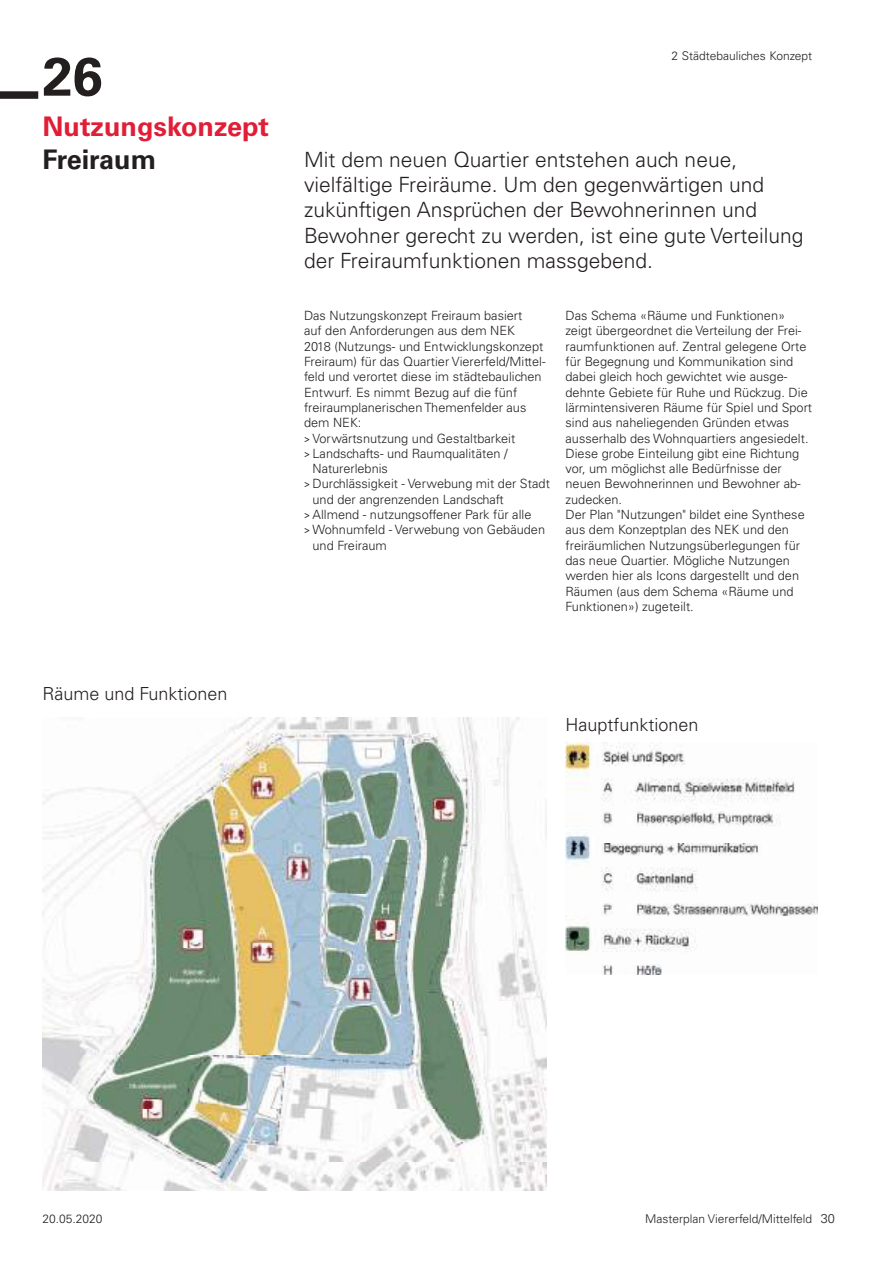
<style>
.page{position:relative;width:893px;height:1263px;background:#fff}
.page>*{position:absolute;margin:0;border:0;box-sizing:border-box;transform-origin:0 0}
.t1{font:700 54px "Univers LT Std";color:#241f1f}
.t2{font:700 27px "Univers LT Std";color:#e11e37}
.t3{font:700 27px "Univers LT Std";color:#241f1f}
.t4{font:300 21px/25.2px "Univers LT Std";color:#241f1f}
.t5{font:300 18px "Univers LT Std";color:#241f1f}
.t6{font:300 12.75px/15.3px "Univers LT Std";color:#241f1f}
.t7{font:300 12px "Univers LT Std";color:#241f1f}
.s1{font-family:"abc Alena";font-weight:400}
.s2{font-size:12.75px}
</style>
<div class="page">
<div style="left:0;top:91px;width:38px;height:8px;background:#241f1f"></div>
<img style="left:566px;top:742px;width:252px;height:232px">
<img style="left:43px;top:718px;width:503px;height:473px">
<h1 class="t1" style="left:43px;top:45px;width:62px">26</h1>
<h2 class="t2" style="left:43px;top:111px;width:228px">Nutzungskonzept</h2>
<h2 class="t3" style="left:43px;top:144px;width:115px">Freiraum</h2>
<h3 class="t5" style="left:43px;top:683px;width:186px">Räume und Funktionen</h3>
<p class="t7" style="left:672px;top:48px;width:142px">2 Städtebauliches Konzept</p>
<h3 class="t4" style="left:304px;top:147px;width:501px">Mit dem neuen Quartier entstehen auch neue, vielfältige Freiräume. Um den gegenwärtigen und zukünftigen Ansprüchen der Bewohnerinnen und Bewohner gerecht zu werden, ist eine gute Verteilung der Freiraumfunktionen massgebend.</h3>
<p class="t6" style="left:304px;top:308px;width:220px">Das Nutzungskonzept Freiraum basiert</p>
<p class="t6" style="left:304px;top:323px;width:212px">auf den Anforderungen aus dem NEK</p>
<p class="t6" style="left:304px;top:338px;width:241px">2018 (Nutzungs- und Entwicklungskonzept</p>
<p class="t6" style="left:304px;top:354px;width:243px">Freiraum) für das Quartier Viererfeld/Mittel-</p>
<p class="t6" style="left:304px;top:369px;width:239px">feld und verortet diese im städtebaulichen</p>
<p class="t6" style="left:304px;top:384px;width:215px">Entwurf. Es nimmt Bezug auf die fünf</p>
<p class="t6" style="left:304px;top:400px;width:224px">freiraumplanerischen Themenfelder aus</p>
<p class="t6" style="left:304px;top:415px;width:59px">dem NEK:</p>
<p class="t6" style="left:304px;top:430px;width:213px"><span class="s1">&gt;</span> Vorwärtsnutzung und Gestaltbarkeit</p>
<p class="t6" style="left:304px;top:446px;width:205px"><span class="s1">&gt;</span> Landschafts- und Raumqualitäten /</p>
<p class="t6" style="left:313px;top:461px;width:77px">Naturerlebnis</p>
<p class="t6" style="left:304px;top:476px;width:247px"><span class="s1">&gt;</span> Durchlässigkeit - Verwebung mit der Stadt</p>
<p class="t6" style="left:313px;top:491px;width:193px">und der angrenzenden Landschaft</p>
<p class="t6" style="left:304px;top:507px;width:229px"><span class="s1">&gt;</span> Allmend - nutzungsoffener Park für alle</p>
<p class="t6" style="left:304px;top:522px;width:243px"><span class="s1">&gt;</span> Wohnumfeld - Verwebung von Gebäuden</p>
<p class="t6" style="left:313px;top:537px;width:76px">und Freiraum</p>
<p class="t6" style="left:566px;top:308px;width:248px">Das Schema «Räume und Funktionen» zeigt übergeordnet die Verteilung der Frei&shy;raumfunktionen auf. Zentral gelegene Orte für Begegnung und Kommunikation sind dabei gleich hoch gewichtet wie ausge&shy;dehnte Gebiete für Ruhe und Rückzug. Die lärmintensiveren Räume für Spiel und Sport sind aus naheliegenden Gründen etwas ausserhalb des Wohnquartiers angesiedelt.<br>Diese grobe Einteilung gibt eine Richtung vor, um möglichst alle Bedürfnisse der neuen Bewohnerinnen und Bewohner ab&shy;zudecken.<br>Der Plan "Nutzungen" bildet eine Synthese aus dem Konzeptplan des NEK und den freiräumlichen Nutzungsüberlegungen für das neue Quartier. Mögliche Nutzungen werden hier als Icons dargestellt und den Räumen (aus dem Schema «Räume und Funktionen») zugeteilt.</p>
<h3 class="t5" style="left:566px;top:714px;width:135px">Hauptfunktionen</h3>
<p class="t7" style="left:43px;top:1211px;width:62px">20.05.2020</p>
<p class="t7" style="left:645px;top:1211px;width:191px">Masterplan Viererfeld/Mittelfeld <span class="s2">30</span></p>
</div>
